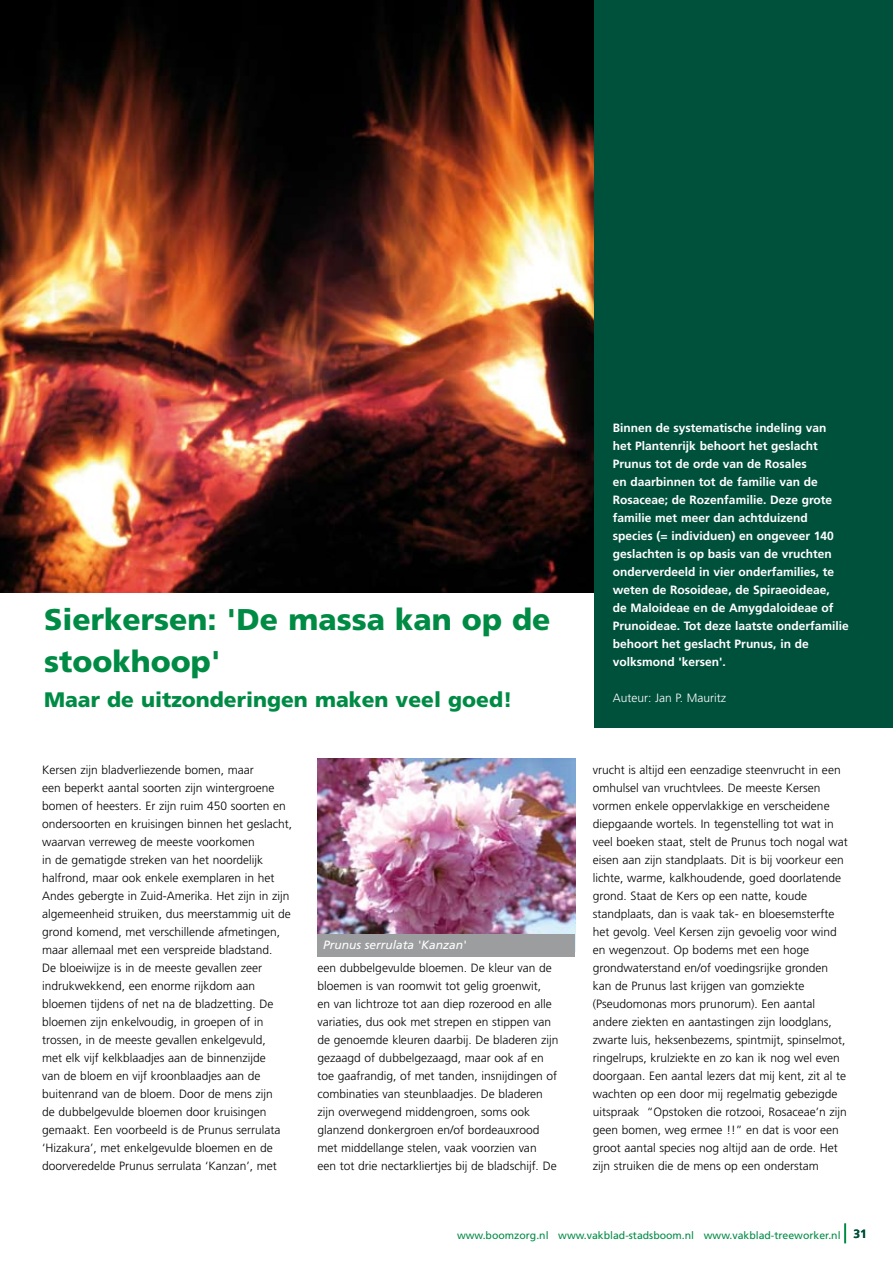
<style>
.page{position:relative;width:893px;height:1263px;background:#fff}
.page>*{position:absolute;margin:0;border:0;box-sizing:border-box;transform-origin:0 0}
.t1{font:900 30px/42px "Frutiger";color:#008b45}
.t2{font:900 21px "Frutiger";color:#008b45}
.t3{font:300 12px/18px "Frutiger";color:#000}
.t4{font:700 12px/18px "Frutiger";color:#fff}
.t5{font:italic 12px "Frutiger";color:#fff}
.t6{font:300 12px "Frutiger";color:#fff}
.t7{font:10.5px "Frutiger";color:#008b45}
.s1{font-weight:700;font-size:12px;color:#00513c}
</style>
<div class="page">
<hr style="left:844px;top:1223px;width:2px;height:20px;background:#008b45">
<img style="left:0;top:0;width:595px;height:592px">
<div style="left:595px;top:0;width:298px;height:728px;background:#00513c"></div>
<img style="left:317px;top:758px;width:258px;height:176px">
<div style="left:317px;top:934px;width:258px;height:23px;background:#9c9d9f"></div>
<h1 class="t1" style="left:44px;top:598px;width:508px">Sierkersen: 'De massa kan op de stookhoop'</h1>
<h2 class="t2" style="left:44px;top:687px;width:470px">Maar de uitzonderingen maken veel goed!</h2>
<p class="t3" style="left:42px;top:761px;width:251px">Kersen zijn bladverliezende bomen, maar<br>een beperkt aantal soorten zijn wintergroene bomen of heesters. Er zijn ruim 450 soorten en ondersoorten en kruisingen binnen het geslacht, waarvan verreweg de meeste voorkomen<br>in de gematigde streken van het noordelijk halfrond, maar ook enkele exemplaren in het Andes gebergte in Zuid-Amerika. Het zijn in zijn algemeenheid struiken, dus meerstammig uit de grond komend, met verschillende afmetingen, maar allemaal met een verspreide bladstand.<br>De bloeiwijze is in de meeste gevallen zeer indrukwekkend, een enorme rijkdom aan bloemen tijdens of net na de bladzetting. De bloemen zijn enkelvoudig, in groepen of in trossen, in de meeste gevallen enkelgevuld,<br>met elk vijf kelkblaadjes aan de binnenzijde<br>van de bloem en vijf kroonblaadjes aan de buitenrand van de bloem. Door de mens zijn<br>de dubbelgevulde bloemen door kruisingen gemaakt. Een voorbeeld is de Prunus serrulata ‘Hizakura’, met enkelgevulde bloemen en de doorveredelde Prunus serrulata ‘Kanzan’, met</p>
<p class="t5" style="left:323px;top:938px;width:145px">Prunus serrulata 'Kanzan'</p>
<p class="t3" style="left:318px;top:959px;width:242px">een dubbelgevulde bloemen. De kleur van de bloemen is van roomwit tot gelig groenwit,<br>en van lichtroze tot aan diep rozerood en alle variaties, dus ook met strepen en stippen van de genoemde kleuren daarbij. De bladeren zijn gezaagd of dubbelgezaagd, maar ook af en toe gaafrandig, of met tanden, insnijdingen of combinaties van steunblaadjes. De bladeren zijn overwegend middengroen, soms ook glanzend donkergroen en/of bordeauxrood met middellange stelen, vaak voorzien van<br>een tot drie nectarkliertjes bij de bladschijf. De</p>
<p class="t4" style="left:613px;top:419px;width:238px">Binnen de systematische indeling van<br>het Plantenrijk behoort het geslacht Prunus tot de orde van de Rosales<br>en daarbinnen tot de familie van de Rosaceae; de Rozenfamilie. Deze grote familie met meer dan achtduizend species (= individuen) en ongeveer 140 geslachten is op basis van de vruchten onderverdeeld in vier onderfamilies, te weten de Rosoideae, de Spiraeoideae,<br>de Maloideae en de Amygdaloideae of Prunoideae. Tot deze laatste onderfamilie behoort het geslacht Prunus, in de volksmond 'kersen'.</p>
<p class="t6" style="left:613px;top:691px;width:115px">Auteur: Jan P. Mauritz</p>
<p class="t3" style="left:593px;top:761px;width:256px">vrucht is altijd een eenzadige steenvrucht in een omhulsel van vruchtvlees. De meeste Kersen vormen enkele oppervlakkige en verscheidene diepgaande wortels. In tegenstelling tot wat in veel boeken staat, stelt de Prunus toch nogal wat eisen aan zijn standplaats. Dit is bij voorkeur een lichte, warme, kalkhoudende, goed doorlatende grond. Staat de Kers op een natte, koude standplaats, dan is vaak tak- en bloesemsterfte het gevolg. Veel Kersen zijn gevoelig voor wind en wegenzout. Op bodems met een hoge grondwaterstand en/of voedingsrijke gronden kan de Prunus last krijgen van gomziekte (Pseudomonas mors prunorum). Een aantal andere ziekten en aantastingen zijn loodglans, zwarte luis, heksenbezems, spintmijt, spinselmot, ringelrups, krulziekte en zo kan ik nog wel even doorgaan. Een aantal lezers dat mij kent, zit al te wachten op een door mij regelmatig gebezigde uitspraak “Opstoken die rotzooi, Rosaceae’n zijn geen bomen, weg ermee !!” en dat is voor een groot aantal species nog altijd aan de orde. Het zijn struiken die de mens op een onderstam</p>
<p class="t7" style="left:457px;top:1229px;width:411px">www.boomzorg.nl www.vakblad-stadsboom.nl www.vakblad-treeworker.nl <span class="s1">31</span></p>
</div>
